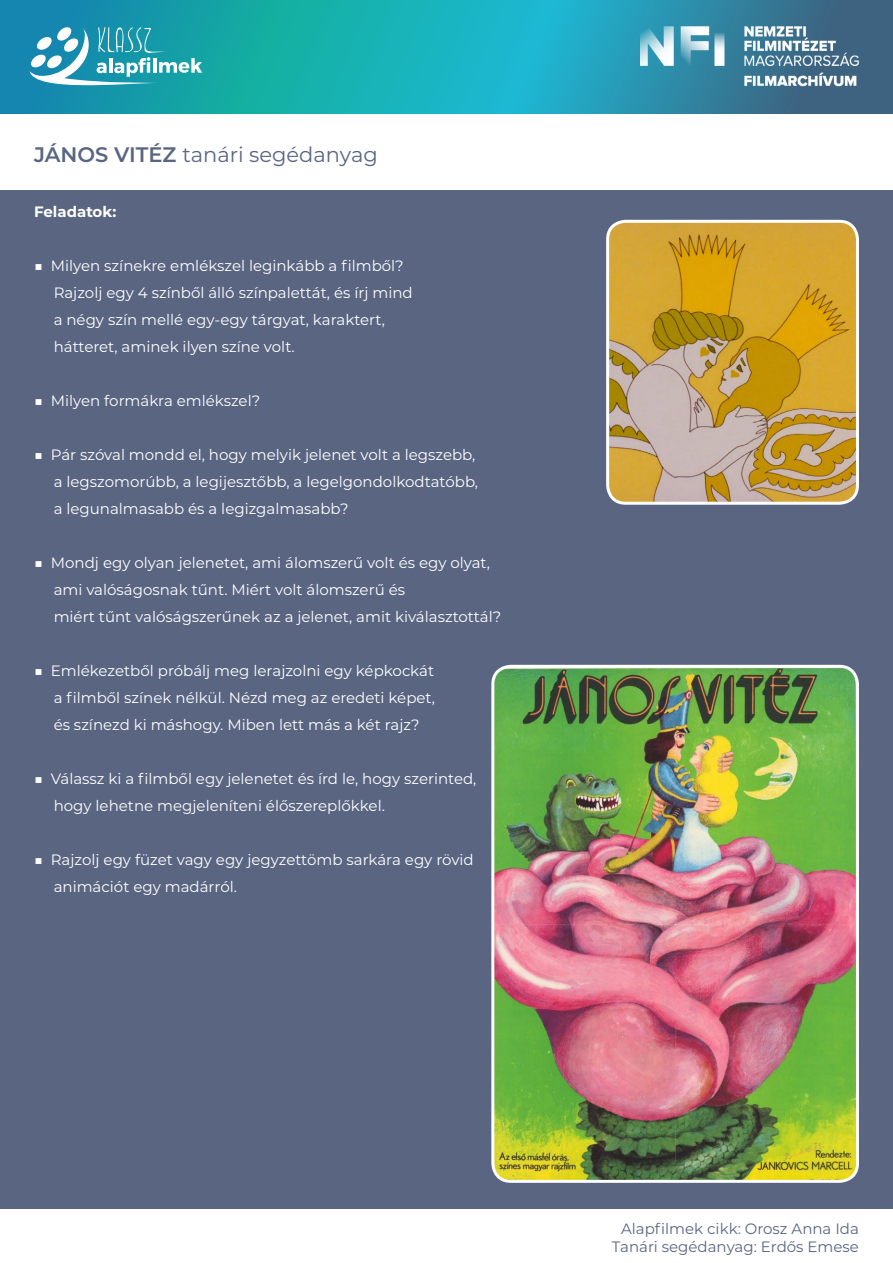
<style>
.page{position:relative;width:893px;height:1263px;background:#fff}
.page>*{position:absolute;margin:0;border:0;box-sizing:border-box;transform-origin:0 0}
.t1{font:21px "Montserrat";color:#5a6582}
.t2{font:15px/27px "Montserrat";color:#fff}
.t3{font:15px/18px "Montserrat";color:#5a6582;text-align:right}
.t4{font:700 15px "Montserrat";color:#fff}
.s1{font-weight:600}
</style>
<div class="page">
<svg style="left:0;top:0;width:893px;height:113px;background:#1da0b0"></svg>
<img style="left:640px;top:24px;width:253px;height:65px">
<svg style="left:30px;top:26px;width:172px;height:66px"></svg>
<div style="left:0;top:190px;width:893px;height:1019px;background:#5a6582"></div>
<img style="left:495px;top:666px;width:360px;height:513px">
<div style="left:491px;top:665px;width:368px;height:518px;border:3px solid #fff;border-radius:18px"></div>
<img style="left:608px;top:222px;width:247px;height:279px">
<div style="left:606px;top:220px;width:253px;height:285px;border:3px solid #fff;border-radius:18px"></div>
<h1 class="t1" style="left:34px;top:140px;width:345px"><span class="s1">JÁNOS VITÉZ</span> tanári segédanyag</h1>
<p class="t4" style="left:34px;top:201px;width:84px">Feladatok:</p>
<p class="t2" style="left:54px;top:252px;width:361px;text-indent:-20px">■ Milyen színekre emlékszel leginkább a filmből?<br>Rajzolj egy 4 színből álló színpalettát, és írj mind a négy szín mellé egy-egy tárgyat, karaktert, hátteret, aminek ilyen színe volt.</p>
<p class="t2" style="left:34px;top:387px;width:228px">■ Milyen formákra emlékszel?</p>
<p class="t2" style="left:54px;top:441px;width:426px;text-indent:-20px">■ Pár szóval mondd el, hogy melyik jelenet volt a legszebb, a legszomorúbb, a legijesztőbb, a legelgondolkodtatóbb, a legunalmasabb és a legizgalmasabb?</p>
<p class="t2" style="left:54px;top:549px;width:449px;text-indent:-20px">■ Mondj egy olyan jelenetet, ami álomszerű volt és egy olyat, ami valóságosnak tűnt. Miért volt álomszerű és<br>miért tűnt valóságszerűnek az a jelenet, amit kiválasztottál?</p>
<p class="t2" style="left:54px;top:657px;width:383px;text-align:justify;text-indent:-20px">■ Emlékezetből próbálj meg lerajzolni egy képkockát a filmből színek nélkül. Nézd meg az eredeti képet, és színezd ki máshogy. Miben lett más a két rajz?</p>
<p class="t2" style="left:54px;top:765px;width:424px;text-indent:-20px">■ Válassz ki a filmből egy jelenetet és írd le, hogy szerinted, hogy lehetne megjeleníteni élőszereplőkkel.</p>
<p class="t2" style="left:54px;top:846px;width:422px;text-indent:-20px">■ Rajzolj egy füzet vagy egy jegyzettömb sarkára egy rövid animációt egy madárról.</p>
<p class="t3" style="left:612px;top:1219px;width:248px">Alapfilmek cikk: Orosz Anna Ida<br>Tanári segédanyag: Erdős Emese</p>
</div>
